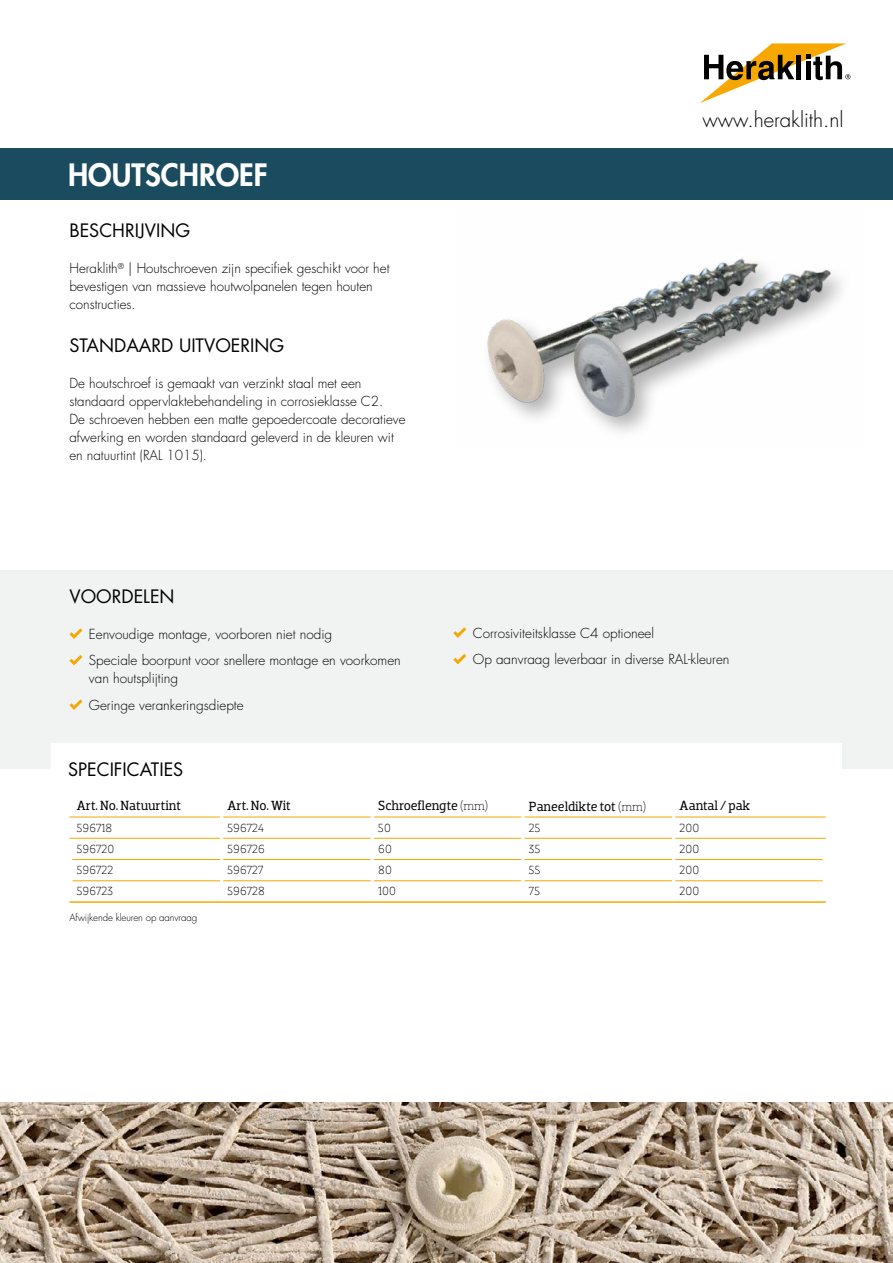
<style>
.page{position:relative;width:893px;height:1263px;background:#fff}
.page>*{position:absolute;margin:0;border:0;box-sizing:border-box;transform-origin:0 0}
.t1{font:800 30px "Futura Std";color:#fff}
.t2{font:300 20.4px "Futura Std";color:#000}
.t3{font:18px "Futura Std";color:#000}
.t4{font:300 13.5px/18px "Futura Std";color:#000}
.t5{font:13.5px "Dobra Slab";letter-spacing:-.01em;color:#000}
.t6{font:300 12px "Dobra Slab";color:#000}
.t7{font:300 9.75px "Futura Std";letter-spacing:-.01em;color:#000}
.s1{font-weight:300;font-size:12px}
</style>
<div class="page">
<hr style="left:69px;top:817px;width:151px;height:1px;background:#f7a800">
<hr style="left:223px;top:817px;width:148px;height:1px;background:#f7a800">
<hr style="left:374px;top:817px;width:147px;height:1px;background:#f7a800">
<hr style="left:524px;top:817px;width:148px;height:1px;background:#f7a800">
<hr style="left:675px;top:817px;width:151px;height:1px;background:#f7a800">
<hr style="left:69px;top:838px;width:151px;height:1px;background:#f7a800">
<hr style="left:223px;top:838px;width:148px;height:1px;background:#f7a800">
<hr style="left:374px;top:838px;width:147px;height:1px;background:#f7a800">
<hr style="left:524px;top:838px;width:148px;height:1px;background:#f7a800">
<hr style="left:675px;top:838px;width:151px;height:1px;background:#f7a800">
<hr style="left:72px;top:859px;width:148px;height:1px;background:#f7a800">
<hr style="left:223px;top:859px;width:148px;height:1px;background:#f7a800">
<hr style="left:374px;top:859px;width:147px;height:1px;background:#f7a800">
<hr style="left:524px;top:859px;width:148px;height:1px;background:#f7a800">
<hr style="left:675px;top:859px;width:148px;height:1px;background:#f7a800">
<hr style="left:72px;top:880px;width:148px;height:1px;background:#f7a800">
<hr style="left:223px;top:880px;width:148px;height:1px;background:#f7a800">
<hr style="left:374px;top:880px;width:147px;height:1px;background:#f7a800">
<hr style="left:524px;top:880px;width:148px;height:1px;background:#f7a800">
<hr style="left:675px;top:880px;width:148px;height:1px;background:#f7a800">
<hr style="left:69px;top:901px;width:153px;height:2px;background:#f7a800">
<hr style="left:222px;top:901px;width:150px;height:2px;background:#f7a800">
<hr style="left:372px;top:901px;width:151px;height:2px;background:#f7a800">
<hr style="left:523px;top:901px;width:151px;height:2px;background:#f7a800">
<hr style="left:674px;top:901px;width:152px;height:2px;background:#f7a800">
<div style="left:0;top:570px;width:893px;height:199px;background:#f1f3f3"></div>
<div style="left:0;top:149px;width:893px;height:51px;background:#1a4b5e"></div>
<svg style="left:69px;top:628px;width:13px;height:11px"></svg>
<svg style="left:69px;top:655px;width:13px;height:10px"></svg>
<svg style="left:69px;top:699px;width:13px;height:11px"></svg>
<svg style="left:453px;top:627px;width:13px;height:11px"></svg>
<svg style="left:453px;top:654px;width:13px;height:10px"></svg>
<div style="left:51px;top:743px;width:791px;height:51px;background:#fff"></div>
<svg style="left:700px;top:43px;width:150px;height:60px"></svg>
<img style="left:0;top:1102px;width:893px;height:161px">
<img style="left:487px;top:258px;width:355px;height:175px">
<h1 class="t1" style="left:68px;top:156px;width:201px">HOUTSCHROEF</h1>
<h3 class="t3" style="left:69px;top:219px;width:122px">BESCHRIJVING</h3>
<p class="t4" style="left:69px;top:260px;width:321px">Heraklith<sup>®</sup> | Houtschroeven zijn specifiek geschikt voor het bevestigen van massieve houtwolpanelen tegen houten constructies.</p>
<h3 class="t3" style="left:69px;top:334px;width:216px">STANDAARD UITVOERING</h3>
<p class="t4" style="left:69px;top:375px;width:338px">De houtschroef is gemaakt van verzinkt staal met een standaard oppervlaktebehandeling in corrosieklasse C2.<br>De schroeven hebben een matte gepoedercoate decoratieve afwerking en worden standaard geleverd in de kleuren wit en natuurtint (RAL 1015).</p>
<h3 class="t3" style="left:69px;top:585px;width:107px">VOORDELEN</h3>
<p class="t4" style="left:89px;top:621px;width:313px;line-height:26.5px">Eenvoudige montage, voorboren niet nodig<br>Speciale boorpunt voor snellere montage en voorkomen</p>
<p class="t4" style="left:89px;top:666px;width:156px;line-height:26.5px">van houtsplijting<br>Geringe verankeringsdiepte</p>
<h3 class="t3" style="left:68px;top:758px;width:117px">SPECIFICATIES</h3>
<h2 class="t2" style="left:702px;top:108px;width:143px">www.heraklith.nl</h2>
<p class="t4" style="left:473px;top:620px;width:258px;line-height:26.5px">Corrosiviteitsklasse C4 optioneel<br>Op aanvraag leverbaar in diverse RAL-kleuren</p>
<p class="t5" style="left:77px;top:797px;width:105px">Art. No. Natuurtint</p>
<p class="t5" style="left:228px;top:797px;width:65px">Art. No. Wit</p>
<p class="t5" style="left:378px;top:797px;width:111px">Schroeflengte <span class="s1">(mm)</span></p>
<p class="t5" style="left:529px;top:798px;width:119px">Paneeldikte tot <span class="s1">(mm)</span></p>
<p class="t5" style="left:680px;top:797px;width:72px">Aantal / pak</p>
<p class="t6" style="left:77px;top:821px;width:37px">596718</p>
<p class="t6" style="left:228px;top:821px;width:38px">596724</p>
<p class="t6" style="left:378px;top:821px;width:14px">50</p>
<p class="t6" style="left:529px;top:821px;width:13px">25</p>
<p class="t6" style="left:680px;top:821px;width:21px">200</p>
<p class="t6" style="left:77px;top:842px;width:39px">596720</p>
<p class="t6" style="left:228px;top:842px;width:39px">596726</p>
<p class="t6" style="left:378px;top:842px;width:15px">60</p>
<p class="t6" style="left:529px;top:842px;width:13px">35</p>
<p class="t6" style="left:680px;top:842px;width:21px">200</p>
<p class="t6" style="left:77px;top:863px;width:38px">596722</p>
<p class="t6" style="left:228px;top:863px;width:37px">596727</p>
<p class="t6" style="left:378px;top:863px;width:15px">80</p>
<p class="t6" style="left:529px;top:863px;width:13px">55</p>
<p class="t6" style="left:680px;top:863px;width:21px">200</p>
<p class="t6" style="left:77px;top:884px;width:38px">596723</p>
<p class="t6" style="left:228px;top:884px;width:39px">596728</p>
<p class="t6" style="left:378px;top:884px;width:19px">100</p>
<p class="t6" style="left:529px;top:884px;width:13px">75</p>
<p class="t6" style="left:680px;top:884px;width:21px">200</p>
<p class="t7" style="left:69px;top:911px;width:129px">Afwijkende kleuren op aanvraag</p>
</div>
